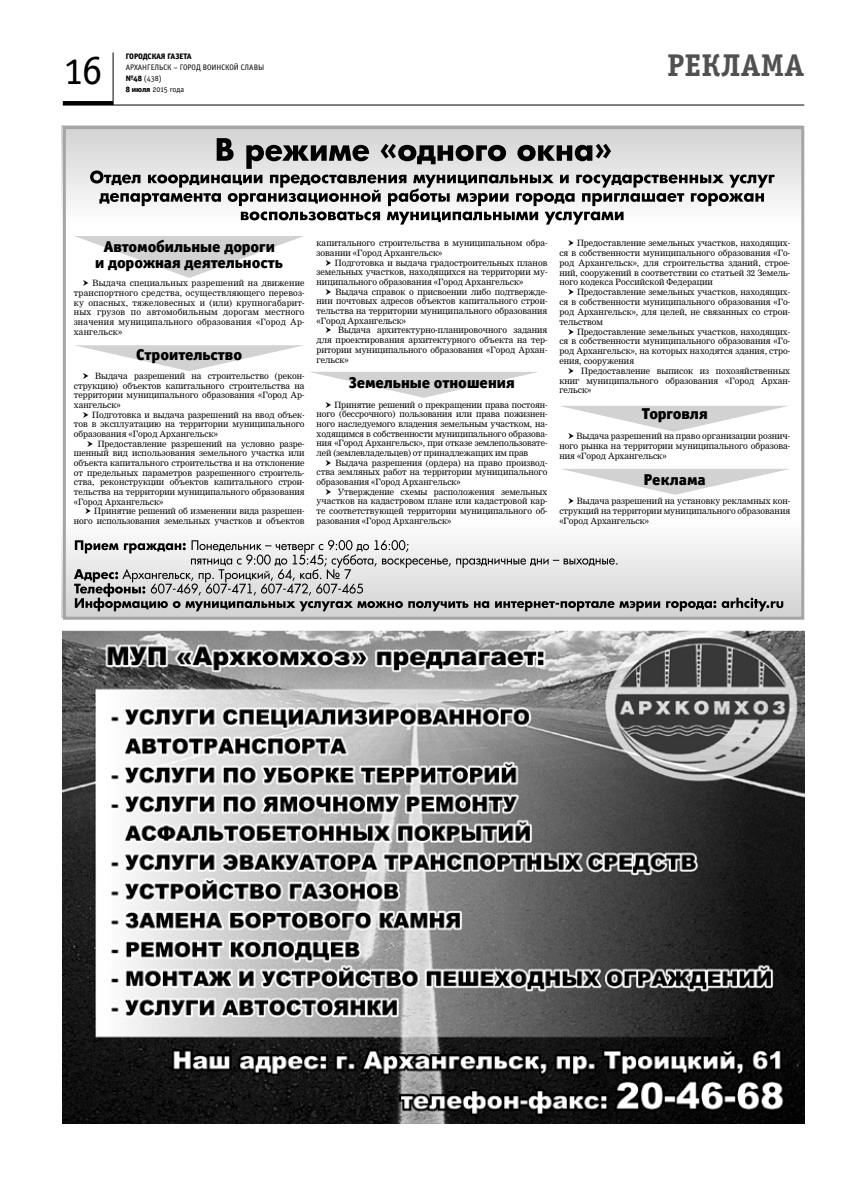
<style>
.page{position:relative;width:842px;height:1191px;background:#fff}
.page>*{position:absolute;margin:0;border:0;box-sizing:border-box;transform-origin:0 0}
.t1{font:42px "Officina Serif Book OSC";color:#000}
.t2{font:31.5px "Officina Serif Bold OSC";color:#515151}
.t3{font:15.8px/15.9px "Officina Sans Black C";color:#000;text-align:center}
.t4{font:8.5px/9.7px "Nimrod Cyr";color:#000;text-align:justify}
.t5{font:8px/11px "Officina Sans Book OSC";color:#000}
.t6{font:8px "Officina Sans Extra Bold OSC";color:#000}
.s1{font-family:"Officina Sans Extra Bold OSC"}
</style>
<div class="page">
<hr style="left:113px;top:52px;width:1px;height:53px;background:#000">
<hr style="left:63px;top:105px;width:741px;height:1px;background:#000">
<hr style="left:63px;top:101px;width:50px;height:4px;background:#000">
<div style="left:62px;top:125px;width:741px;height:98px;background:linear-gradient(to bottom,#d1d1d1,#fdfdfd)"></div>
<div style="left:61px;top:519px;width:741px;height:99px;background:linear-gradient(to bottom,#fff,#d1d1d1)"></div>
<div style="left:63px;top:126px;width:741px;height:493px;border:3px solid #a5a5a5"></div>
<svg style="left:74px;top:540px;width:709px;height:71px"></svg>
<svg style="left:90px;top:138px;width:684px;height:86px"></svg>
<img style="left:63px;top:630px;width:741px;height:493px">
<svg style="left:75px;top:236px;width:229px;height:42px"></svg>
<svg style="left:75px;top:345px;width:462px;height:53px"></svg>
<svg style="left:560px;top:406px;width:227px;height:26px"></svg>
<svg style="left:562px;top:469px;width:227px;height:26px"></svg>
<h1 class="t1" style="left:63px;top:47px;width:42px">16</h1>
<p class="t6" style="left:126px;top:51px;width:67px">Городская газета</p>
<p class="t5" style="left:126px;top:62px;width:92px">Архан гельск – город воинск</p>
<p class="t5" style="left:229px;top:62px;width:15px">ой сла</p>
<p class="t5" style="left:254px;top:62px;width:12px">вы</p>
<p class="t5" style="left:126px;top:73px;width:60px"><span class="s1">№48</span> (438)<br><span class="s1">8 июля</span> 2015 года</p>
<h2 class="t2" style="left:667px;top:47px;width:139px">реклама</h2>
<h3 class="t3" style="left:95px;top:238px;width:189px">Автомобильные дороги<br>и дорожная деятельность</h3>
<p class="t4" style="left:74px;top:278px;width:232px;text-indent:19px">Выдача специальных разрешений на движение транспортного средства, осуществляющего перевоз&shy;ку опасных, тяжеловесных и (или) крупногабарит&shy;ных грузов по автомобильным дорогам местного значения муниципального образования «Город Ар&shy;хангельск»</p>
<h3 class="t3" style="left:136px;top:346px;width:107px">Строительство</h3>
<p class="t4" style="left:74px;top:371px;width:232px;text-indent:21px">Выдача разрешений на строительство (рекон&shy;струкцию) объектов капитального строительства на территории муниципального образования «Город Ар&shy;хангельск»</p>
<p class="t4" style="left:74px;top:410px;width:232px;text-indent:18px">Подготовка и выдача разрешений на ввод объек&shy;тов в эксплуатацию на территории муниципального образования «Город Архангельск»</p>
<p class="t4" style="left:74px;top:439px;width:232px;text-indent:24px">Предоставление разрешений на условно разре&shy;шенный вид использования земельного участка или объекта капитального строительства и на отклонение от предельных параметров разрешенного строитель&shy;ства, реконструкции объектов капитального строи&shy;тельства на территории муниципального образования «Город Архангельск»</p>
<p class="t4" style="left:74px;top:506px;width:232px;text-align:right">Принятие решений об изменении вида разрешен&shy;ного использования земельных участков и объектов</p>
<p class="t4" style="left:317px;top:238px;width:232px">капитального строительства в муниципальном обра&shy;зовании «Город Архангельск»</p>
<p class="t4" style="left:317px;top:258px;width:232px;text-indent:18px">Подготовка и выдача градостроительных планов земельных участков, находящихся на территории му&shy;ниципального образования «Город Архангельск»</p>
<p class="t4" style="left:317px;top:287px;width:232px;text-indent:19px">Выдача справок о присвоении либо подтвержде&shy;нии почтовых адресов объектов капитального строи&shy;тельства на территории муниципального образования «Город Архангельск»</p>
<p class="t4" style="left:317px;top:325px;width:232px;text-indent:21px">Выдача архитектурно-планировочного задания для проектирования архитектурного объекта на тер&shy;ритории муниципального образования «Город Архан&shy;гельск»</p>
<h3 class="t3" style="left:349px;top:375px;width:167px">Земельные отношения</h3>
<p class="t4" style="left:317px;top:399px;width:232px;text-indent:18px">Принятие решений о прекращении права постоян&shy;ного (бессрочного) пользования или права пожизнен&shy;ного наследуемого владения земельным участком, на&shy;ходящимся в собственности муниципального образова&shy;ния «Город Архангельск», при отказе землепользовате&shy;лей (землевладельцев) от принадлежащих им прав</p>
<p class="t4" style="left:317px;top:458px;width:232px;text-indent:19px">Выдача разрешения (ордера) на право производ&shy;ства земляных работ на территории муниципального образования «Город Архангельск»</p>
<p class="t4" style="left:317px;top:487px;width:232px;text-indent:21px">Утверждение схемы расположения земельных участков на кадастровом плане или кадастровой кар&shy;те соответствующей территории муниципального об&shy;разования «Город Архангельск»</p>
<p class="t4" style="left:559px;top:238px;width:232px;text-indent:18px">Предоставление земельных участков, находящих&shy;ся в собственности муниципального образования «Го&shy;род Архангельск», для строительства зданий, строе&shy;ний, сооружений в соответствии со статьей 32 Земель&shy;ного кодекса Российской Федерации</p>
<p class="t4" style="left:559px;top:287px;width:232px;text-indent:18px">Предоставление земельных участков, находящих&shy;ся в собственности муниципального образования «Го&shy;род Архангельск», для целей, не связанных со строи&shy;тельством</p>
<p class="t4" style="left:559px;top:326px;width:232px;text-indent:18px">Предоставление земельных участков, находящих&shy;ся в собственности муниципального образования «Го&shy;род Архангельск», на которых находятся здания, стро&shy;ения, сооружения</p>
<p class="t4" style="left:559px;top:366px;width:232px;text-indent:22px">Предоставление выписок из похозяйственных книг муниципального образования «Город Архан&shy;гельск»</p>
<h3 class="t3" style="left:642px;top:406px;width:67px">Торговля</h3>
<p class="t4" style="left:559px;top:431px;width:232px;text-indent:17px">Выдача разрешений на право организации рознич&shy;ного рынка на территории муниципального образова&shy;ния «Город Архангельск»</p>
<h3 class="t3" style="left:644px;top:471px;width:63px">Реклама</h3>
<p class="t4" style="left:559px;top:496px;width:232px;text-indent:17px">Выдача разрешений на установку рекламных кон&shy;струкций на территории муниципального образования «Город Архангельск»</p>
</div>
